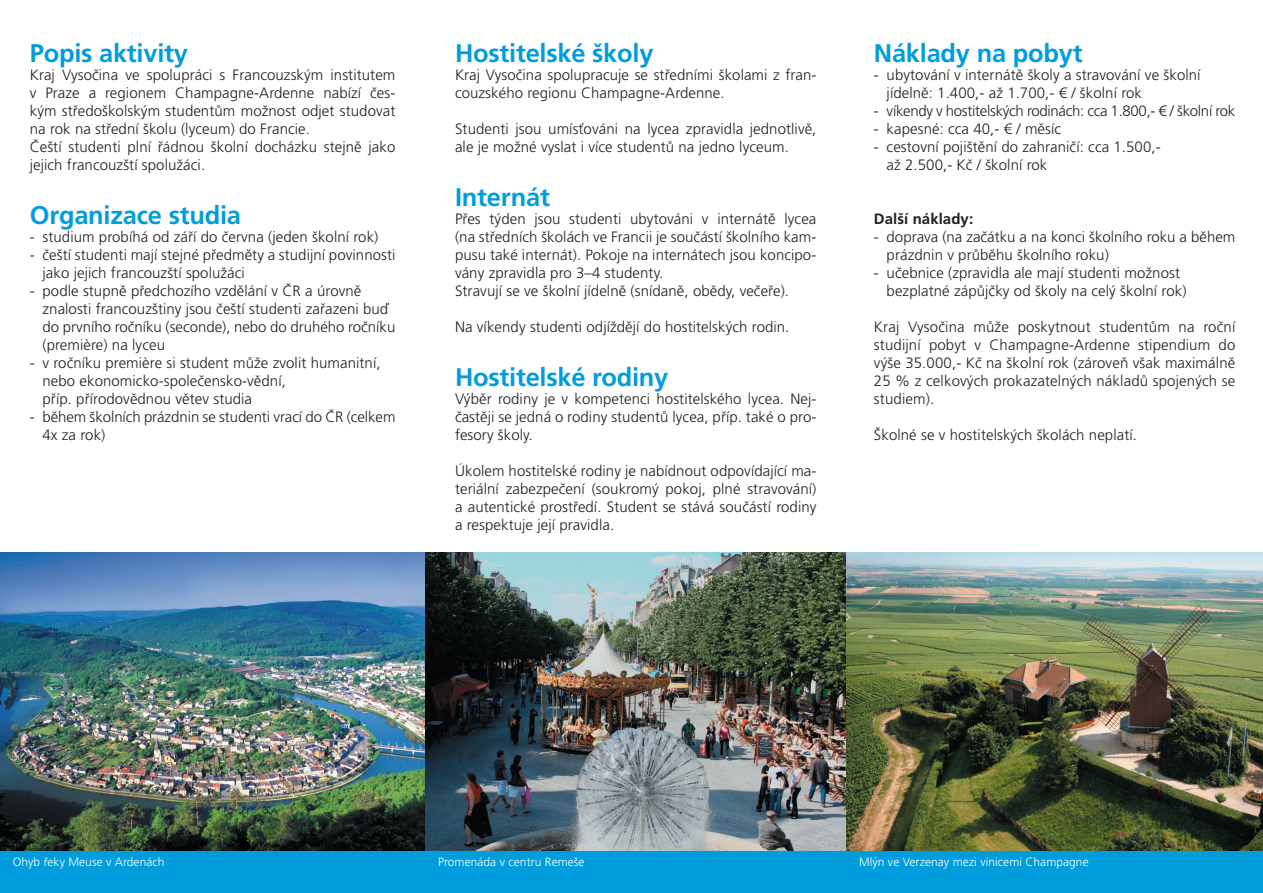
<style>
.page{position:relative;width:1263px;height:893px;background:#fff}
.page>*{position:absolute;margin:0;border:0;box-sizing:border-box;transform-origin:0 0}
.t1{font:700 25.5px "Frutiger CE";letter-spacing:-.01em;color:#009ddc}
.t2{font:300 15px/18px "Frutiger CE";letter-spacing:.005em;color:#231f20}
.t3{font:300 15px "Frutiger CE";letter-spacing:-.02em;color:#231f20}
.t4{font:700 15px "Frutiger CE";letter-spacing:.005em;color:#231f20}
.t5{font:300 12px "Frutiger CE";letter-spacing:.005em;color:#fff}
.s1{font-family:"Frutiger LT Std"}
</style>
<div class="page">
<div style="left:0;top:850px;width:1263px;height:43px;background:#009ddc"></div>
<img style="left:0;top:553px;width:1263px;height:297px">
<h1 class="t1" style="left:30px;top:43px;width:160px">Popis aktivity</h1>
<p class="t2" style="left:30px;top:67px;width:367px">Kraj Vysočina ve spolupráci s Francouzským institutem v Praze a regionem Champagne-Ardenne nabízí čes&shy;kým středoškolským studentům možnost odjet studovat na rok na střední školu (lyceum) do Francie.<br>Čeští studenti plní řádnou školní docházku stejně jako jejich francouzští spolužáci.</p>
<h1 class="t1" style="left:30px;top:205px;width:213px">Organizace studia</h1>
<p class="t2" style="left:30px;top:229px;width:350px">- studium probíhá od září do června (jeden školní rok)</p>
<p class="t2" style="left:43px;top:247px;width:354px;text-indent:-13px">- čeští studenti mají stejné předměty a studijní povinnosti jako jejich francouzští spolužáci</p>
<p class="t2" style="left:43px;top:283px;width:354px;text-indent:-13px">- podle stupně předchozího vzdělání v ČR a úrovně znalosti francouzštiny jsou čeští studenti zařazeni buď do prvního ročníku (seconde), nebo do druhého ročníku (première) na lyceu</p>
<p class="t2" style="left:43px;top:355px;width:340px;text-indent:-13px">- v ročníku première si student může zvolit humanitní, nebo ekonomicko-společensko-vědní,<br>příp. přírodovědnou větev studia</p>
<p class="t2" style="left:43px;top:409px;width:354px;text-indent:-13px">- během školních prázdnin se studenti vrací do ČR (celkem<br>4x za rok)</p>
<h1 class="t1" style="left:455px;top:43px;width:200px">Hostitelské školy</h1>
<p class="t2" style="left:455px;top:67px;width:363px">Kraj Vysočina spolupracuje se středními školami z fran&shy;couzského regionu Champagne-Ardenne.</p>
<p class="t2" style="left:455px;top:121px;width:363px">Studenti jsou umísťováni na lycea zpravidla jednotlivě, ale je možné vyslat i více studentů na jedno lyceum.</p>
<h1 class="t1" style="left:455px;top:187px;width:97px">Internát</h1>
<p class="t2" style="left:455px;top:211px;width:363px">Přes týden jsou studenti ubytováni v internátě lycea (na středních školách ve Francii je součástí školního kam&shy;pusu také internát). Pokoje na internátech jsou koncipo&shy;vány zpravidla pro 3–4 studenty.<br>Stravují se ve školní jídelně (snídaně, obědy, večeře).</p>
<p class="t2" style="left:455px;top:319px;width:336px">Na víkendy studenti odjíždějí do hostitelských rodin.</p>
<h1 class="t1" style="left:455px;top:367px;width:215px">Hostitelské rodiny</h1>
<p class="t2" style="left:455px;top:391px;width:363px;text-align:justify">Výběr rodiny je v kompetenci hostitelského lycea. Nej&shy;častěji se jedná o rodiny studentů lycea, příp. také o pro&shy;fesory školy.</p>
<p class="t2" style="left:455px;top:463px;width:363px;text-align:justify">Úkolem hostitelské rodiny je nabídnout odpovídající ma&shy;teriální zabezpečení (soukromý pokoj, plné stravování) a autentické prostředí. Student se stává součástí rodiny a respektuje její pravidla.</p>
<h1 class="t1" style="left:874px;top:43px;width:210px">Náklady na pobyt</h1>
<p class="t2" style="left:887px;top:67px;width:315px;text-indent:-13px">- ubytování v internátě školy a stravování ve školní jídelně: 1.400,- až 1.700,- <span class="s1">€</span> / školní rok</p>
<p class="t3" style="left:874px;top:105px;width:363px">- víkendy v hostitelských rodinách: cca 1.800,- <span class="s1">€</span> / školní rok</p>
<p class="t2" style="left:874px;top:121px;width:189px">- kapesné: cca 40,- <span class="s1">€</span> / měsíc</p>
<p class="t2" style="left:887px;top:139px;width:276px;text-indent:-13px">- cestovní pojištění do zahraničí: cca 1.500,- až 2.500,- Kč / školní rok</p>
<p class="t4" style="left:874px;top:213px;width:101px">Další náklady:</p>
<p class="t2" style="left:887px;top:229px;width:350px;text-indent:-13px">- doprava (na začátku a na konci školního roku a během prázdnin v průběhu školního roku)</p>
<p class="t2" style="left:887px;top:265px;width:301px;text-indent:-13px">- učebnice (zpravidla ale mají studenti možnost bezplatné zápůjčky od školy na celý školní rok)</p>
<p class="t2" style="left:874px;top:319px;width:363px;text-align:justify">Kraj Vysočina může poskytnout studentům na roční studijní pobyt v Champagne-Ardenne stipendium do výše 35.000,- Kč na školní rok (zároveň však maximálně 25 % z celkových prokazatelných nákladů spojených se studiem).</p>
<p class="t2" style="left:874px;top:427px;width:265px">Školné se v hostitelských školách neplatí.</p>
<p class="t5" style="left:13px;top:857px;width:153px">Ohyb řeky Meuse v Ardenách</p>
<p class="t5" style="left:438px;top:857px;width:148px">Promenáda v centru Remeše</p>
<p class="t5" style="left:859px;top:857px;width:231px">Mlýn ve Verzenay mezi vinicemi Champagne</p>
</div>
